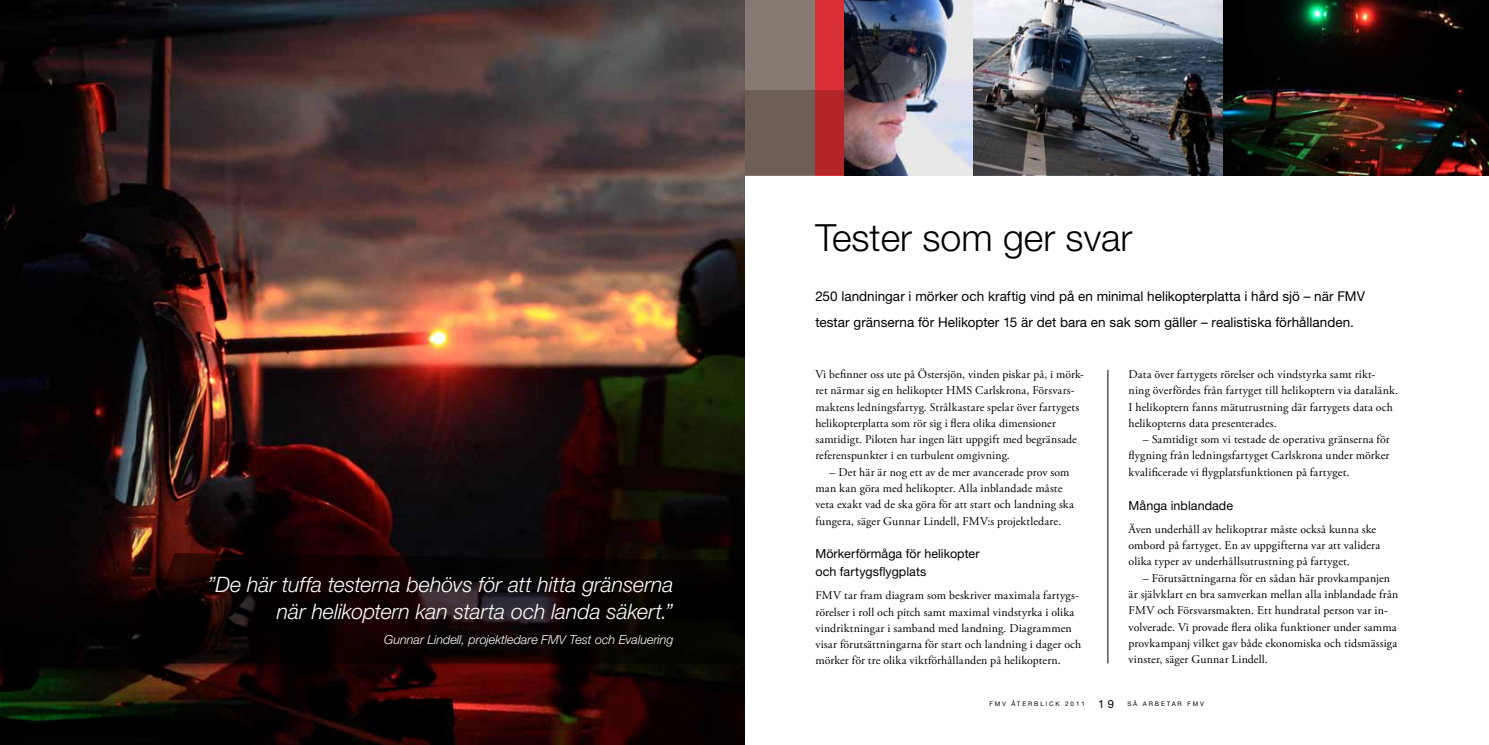
<style>
.page{position:relative;width:1489px;height:745px;background:#fff}
.page>*{position:absolute;margin:0;border:0;box-sizing:border-box;transform-origin:0 0}
.t1{font:300 37.5px "Helvetica Neue LT Std";color:#000}
.t2{font:italic 300 21.25px/26.2px "Helvetica Neue LT Std";letter-spacing:-.005em;color:#fff;text-align:right}
.t3{font:13.5px/26.2px "Helvetica Neue LT Std";color:#000}
.t4{font:12.5px/17.5px "Helvetica Neue LT Std";letter-spacing:.005em;color:#000}
.t5{font:italic 300 12.5px "Helvetica Neue LT Std";color:#fff}
.t6{font:11.88px/16.2px "Adobe Garamond Pro";letter-spacing:.01em;color:#000}
.t7{font:6.25px "Helvetica Neue LT Std";letter-spacing:.3em;color:#000}
.s1{font-size:11.25px}
</style>
<div class="page">
<div style="left:744px;top:0;width:427px;height:175px;background:#857971"></div>
<div style="left:815px;top:0;width:207px;height:175px;background:#db2f36"></div>
<img style="left:972px;top:0;width:250px;height:90px">
<svg style="left:744px;top:90px;width:478px;height:85px;background:#554647"></svg>
<hr style="left:1107px;top:370px;width:1px;height:293px;background:#000">
<img style="left:0;top:0;width:744px;height:744px">
<img style="left:1222px;top:0;width:266px;height:175px">
<img style="left:844px;top:0;width:128px;height:175px">
<svg style="left:135px;top:552px;width:609px;height:111px;background:#0d0504"></svg>
<h2 class="t2" style="left:208px;top:571px;width:467px">”De här tuffa testerna behövs för att hitta gränserna när helikoptern kan starta och landa säkert.”</h2>
<p class="t5" style="left:384px;top:631px;width:291px">Gunnar Lindell, projektledare FMV Test och Evaluering</p>
<h1 class="t1" style="left:815px;top:214px;width:318px">Tester som ger svar</h1>
<p class="t3" style="left:815px;top:282px;width:551px">250 landningar i mörker och kraftig vind på en minimal helikopterplatta i hård sjö – när FMV testar gränserna för Helikopter 15 är det bara en sak som gäller – realistiska förhållanden.</p>
<p class="t6" style="left:815px;top:366px;width:270px">Vi befinner oss ute på Östersjön, vinden piskar på, i mörk&shy;ret närmar sig en helikopter HMS Carlskrona, Försvars&shy;maktens ledningsfartyg. Strålkastare spelar över fartygets helikopterplatta som rör sig i flera olika dimensioner samtidigt. Piloten har ingen lätt uppgift med begränsade referenspunkter i en turbulent omgivning.</p>
<p class="t6" style="left:815px;top:464px;width:260px;text-indent:14px">– Det här är nog ett av de mer avancerade prov som man kan göra med helikopter. Alla inblandade måste veta exakt vad de ska göra för att start och landning ska fungera, säger Gunnar Lindell, FMV:s projektledare.</p>
<p class="t4" style="left:815px;top:544px;width:166px">Mörkerförmåga för helikopter och fartygsflygplats</p>
<p class="t6" style="left:815px;top:587px;width:267px">FMV tar fram diagram som beskriver maximala fartygs&shy;rörelser i roll och pitch samt maximal vindstyrka i olika vindriktningar i samband med landning. Diagrammen visar förutsättningarna för start och landning i dager och mörker för tre olika viktförhållanden på helikoptern.</p>
<p class="t6" style="left:1128px;top:366px;width:271px">Data över fartygets rörelser och vindstyrka samt rikt--<br>ning överfördes från fartyget till helikoptern via datalänk.<br>I helikoptern fanns mätutrustning där fartygets data och helikopterns data presenterades.</p>
<p class="t6" style="left:1128px;top:431px;width:262px;text-align:justify;text-indent:14px">– Samtidigt som vi testade de operativa gränserna för flygning från ledningsfartyget Carlskrona under mörker kvalificerade vi flygplatsfunktionen på fartyget.</p>
<p class="t4" style="left:1128px;top:496px;width:106px">Många inblandade</p>
<p class="t6" style="left:1128px;top:521px;width:253px">Även underhåll av helikoptrar måste också kunna ske ombord på fartyget. En av uppgifterna var att validera olika typer av underhållsutrustning på fartyget.</p>
<p class="t6" style="left:1128px;top:570px;width:271px;text-indent:14px">– Förutsättningarna för en sådan här provkampanjen är självklart en bra samverkan mellan alla inblandade från FMV och Försvarsmakten. Ett hundratal person var in&shy;volverade. Vi provade flera olika funktioner under samma provkampanj vilket gav både ekonomiska och tidsmässiga vinster, säger Gunnar Lindell.</p>
<p class="t7" style="left:989px;top:699px;width:216px">FMV ÅTERBLICK 2011 <span class="s1">19</span> SÅ ARBETAR FMV</p>
</div>
